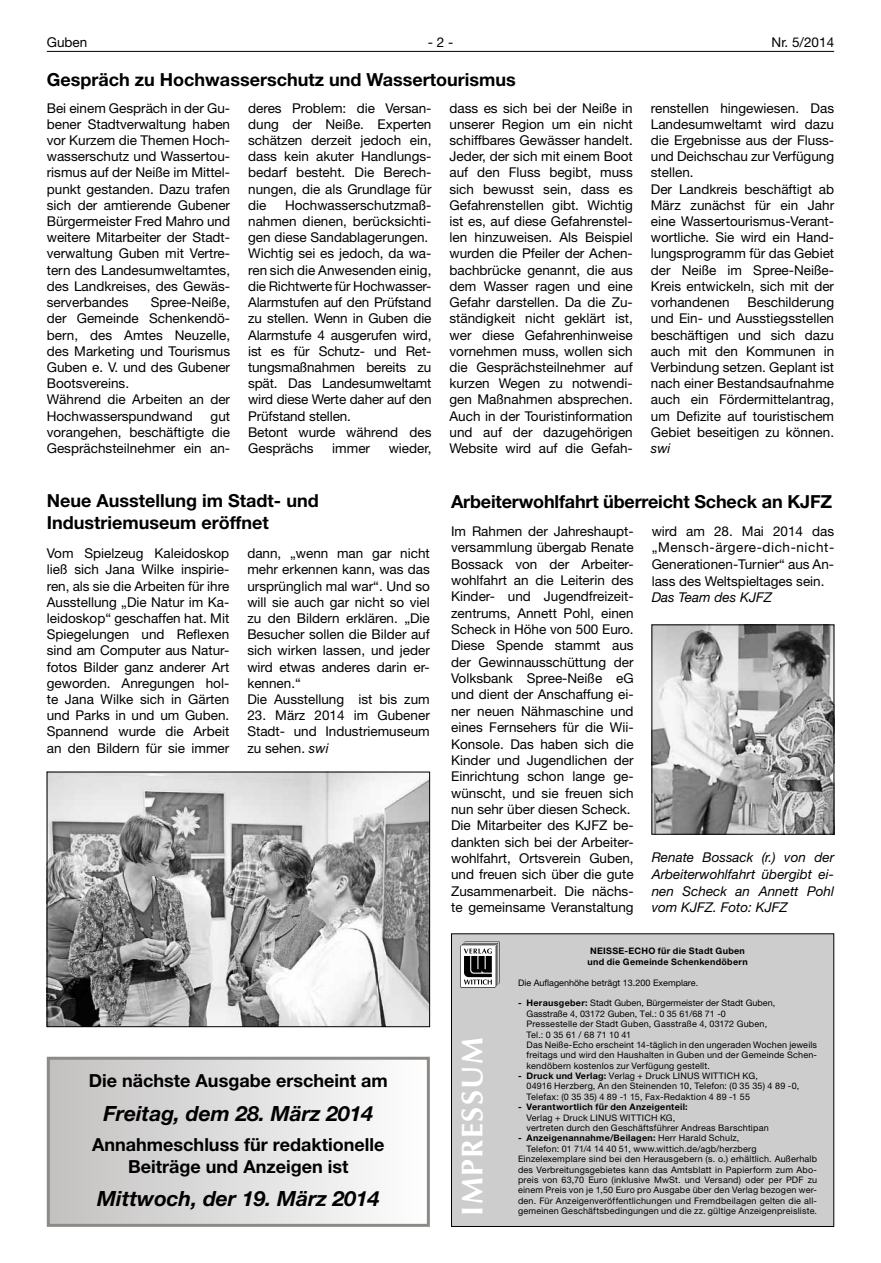
<style>
.page{position:relative;width:881px;height:1263px;background:#fff}
.page>*{position:absolute;margin:0;border:0;box-sizing:border-box;transform-origin:0 0}
.t1{font:700 30px "Optima LT";letter-spacing:.05em;color:#fff}
.t2{font:italic 700 21px "Helvetica Neue LT";color:#000}
.t3{font:700 18px/21.6px "Helvetica Neue LT";color:#000}
.t4{font:13.5px/16.2px "Helvetica Neue LT";color:#000;text-align:justify}
.t5{font:italic 13.5px/16.6px "Helvetica Neue LT";color:#000;text-align:justify}
.t6{font:9px/10.4px "Helvetica Neue LT";letter-spacing:.02em;color:#000}
.t7{font:700 9px/10.4px "Helvetica Neue LT";letter-spacing:.03em;color:#000;text-align:center}
.t8{font:9px "Helvetica Neue LT";color:#000}
.s1{font-style:italic}
.s2{font-weight:700}
.s3{font-weight:400}
</style>
<div class="page">
<hr style="left:47px;top:51px;width:786px;height:1px;background:#000">
<img style="left:49px;top:774px;width:378px;height:251px">
<div style="left:47px;top:772px;width:382px;height:255px;border:1px solid #000"></div>
<img style="left:653px;top:627px;width:178px;height:205px">
<div style="left:48px;top:1058px;width:380px;height:167px;background:linear-gradient(to right,#c2c0c0,#fefefe)"></div>
<div style="left:47px;top:1057px;width:382px;height:170px;border:3px solid #8c8986"></div>
<div style="left:451px;top:933px;width:382px;height:294px;background:#cecdcd;border:1px solid #000"></div>
<svg style="left:460px;top:941px;width:39px;height:46px;background:#8e8e8e"></svg>
<p class="t4" style="left:47px;top:34px;width:42px">Guben</p>
<p class="t4" style="left:427px;top:34px;width:27px">- 2 -</p>
<p class="t4" style="left:771px;top:34px;width:64px">Nr. 5/2014</p>
<h3 class="t3" style="left:47px;top:69px;width:470px">Gespräch zu Hochwasserschutz und Wassertourismus</h3>
<p class="t4" style="left:47px;top:100px;width:185px">Bei einem Gespräch in der Gu&shy;bener Stadtverwaltung haben vor Kurzem die Themen Hoch&shy;wasserschutz und Wassertou&shy;rismus auf der Neiße im Mittel&shy;punkt gestanden. Dazu trafen sich der amtierende Gubener Bürgermeister Fred Mahro und weitere Mitarbeiter der Stadt&shy;verwaltung Guben mit Vertre&shy;tern des Landesumweltamtes, des Landkreises, des Gewäs&shy;serverbandes</p>
<p class="t4" style="left:449px;top:100px;width:185px">dass es sich bei der Neiße in unserer Region um ein nicht schiffbares Gewässer handelt.<br>Jeder, der sich mit einem Boot auf den Fluss begibt, muss sich bewusst sein, dass es Gefahrenstellen gibt. Wichtig ist es, auf diese Gefahrenstel&shy;len hinzuweisen. Als Beispiel wurden die Pfeiler der Achen&shy;bachbrücke genannt, die aus dem Wasser ragen und eine Gefahr darstellen. Da die Zu&shy;ständigkeit nicht geklärt ist, wer diese Gefahrenhinweise vornehmen muss, wollen sich die Gesprächsteilnehmer auf kurzen Wegen zu notwendi&shy;gen Maßnahmen absprechen.<br>Auch in der Touristinformation und auf der dazugehörigen Website wird auf die Gefah-</p>
<p class="t4" style="left:650px;top:100px;width:185px;text-align:left">renstellen hingewiesen. Das<br>Landesumweltamt wird dazu die Ergebnisse aus der Fluss&shy;und Deichschau zur Verfügung stellen.<br>Der Landkreis beschäftigt ab<br>März zunächst für ein Jahr eine Wassertourismus-Verant&shy;wortliche. Sie wird ein Hand&shy;lungsprogramm für das Gebiet der Neiße im Spree-Neiße-<br>Kreis entwickeln, sich mit der vorhandenen</p>
<p class="t4" style="left:248px;top:100px;width:185px">deres Problem: die Versan&shy;dung der Neiße. Experten schätzen derzeit jedoch ein, dass kein akuter Handlungs&shy;bedarf besteht. Die Berech&shy;nungen, die als Grundlage für die</p>
<p class="t4" style="left:248px;top:197px;width:185px;text-align:left;text-indent:37px">Hochwasserschutzmaß&shy;nahmen dienen, berücksichti&shy;gen diese Sandablagerungen.<br>Wichtig sei es jedoch, da wa&shy;ren sich die Anwesenden einig, die Richtwerte für Hochwasser-<br>Alarmstufen auf den Prüfstand zu stellen. Wenn in Guben die<br>Alarmstufe 4 ausgerufen wird, ist es für Schutz- und Ret&shy;tungsmaßnahmen bereits zu spät. Das Landesumweltamt wird diese Werte daher auf den<br>Prüfstand stellen.<br>Betont wurde während des<br>Gesprächs</p>
<p class="t4" style="left:47px;top:294px;width:185px;text-align:left;text-indent:104px">Spree-Neiße, der Gemeinde Schenkendö&shy;bern, des Amtes Neuzelle, des Marketing und Tourismus<br>Guben e. V. und des Gubener<br>Bootsvereins.<br>Während die Arbeiten an der<br>Hochwasserspundwand</p>
<p class="t4" style="left:650px;top:294px;width:185px;text-indent:97px">Beschilderung und Ein- und Ausstiegsstellen beschäftigen und sich dazu auch mit den Kommunen in Verbindung setzen. Geplant ist nach einer Bestandsaufnahme auch ein Fördermittelantrag, um Defizite auf touristischem Gebiet beseitigen zu können.</p>
<p class="t5" style="left:650px;top:440px;width:21px">swi</p>
<p class="t4" style="left:47px;top:407px;width:185px;text-indent:164px">gut vorangehen, beschäftigte die Gesprächsteilnehmer ein an-</p>
<p class="t4" style="left:332px;top:440px;width:39px">immer</p>
<p class="t4" style="left:388px;top:440px;width:44px">wieder,</p>
<h3 class="t3" style="left:47px;top:490px;width:273px">Neue Ausstellung im Stadt- und<br>Industriemuseum eröffnet</h3>
<p class="t4" style="left:47px;top:545px;width:184px">Vom Spielzeug Kaleidoskop ließ sich Jana Wilke inspirie&shy;ren, als sie die Arbeiten für ihre Ausstellung „Die Natur im Ka&shy;leidoskop“ geschaffen hat. Mit Spiegelungen und Reflexen sind am Computer aus Natur&shy;fotos Bilder ganz anderer Art geworden. Anregungen hol&shy;te Jana Wilke sich in Gärten und Parks in und um Guben.<br>Spannend wurde die Arbeit an den Bildern für sie immer</p>
<p class="t4" style="left:247px;top:545px;width:184px;text-align:left">dann, „wenn man gar nicht mehr erkennen kann, was das ursprünglich mal war“. Und so will sie auch gar nicht so viel zu den Bildern erklären. „Die<br>Besucher sollen die Bilder auf sich wirken lassen, und jeder wird etwas anderes darin er&shy;kennen.“<br>Die Ausstellung ist bis zum</p>
<p class="t4" style="left:247px;top:707px;width:184px">23. März 2014 im Gubener Stadt- und Industriemuseum zu sehen. <span class="s1">swi</span></p>
<h3 class="t3" style="left:89px;top:1069px;width:300px">Die nächste Ausgabe erscheint am</h3>
<h2 class="t2" style="left:103px;top:1100px;width:271px">Freitag, dem 28. März 2014</h2>
<h3 class="t3" style="left:92px;top:1133px;width:293px;text-align:center">Annahmeschluss für redaktionelle<br>Beiträge und Anzeigen ist</h3>
<h2 class="t2" style="left:97px;top:1186px;width:284px">Mittwoch, der 19. März 2014</h2>
<h3 class="t3" style="left:451px;top:491px;width:382px">Arbeiterwohlfahrt überreicht Scheck an KJFZ</h3>
<p class="t4" style="left:451px;top:523px;width:184px;text-align:left">Im Rahmen der Jahreshaupt&shy;versammlung übergab Renate<br>Bossack von der Arbeiter&shy;wohlfahrt an die Leiterin des<br>Kinder- und Jugendfreizeit&shy;zentrums, Annett Pohl, einen<br>Scheck in Höhe von 500 Euro.<br>Diese Spende stammt aus der Gewinnausschüttung der<br>Volksbank Spree-Neiße eG und dient der Anschaffung ei&shy;ner neuen Nähmaschine und eines Fernsehers für die Wii-<br>Konsole. Das haben sich die<br>Kinder und Jugendlichen der<br>Einrichtung schon lange ge&shy;wünscht, und sie freuen sich nun sehr über diesen Scheck.<br>Die Mitarbeiter des KJFZ be&shy;dankten sich bei der Arbeiter&shy;wohlfahrt, Ortsverein Guben, und freuen sich über die gute<br>Zusammenarbeit. Die nächs&shy;te gemeinsame Veranstaltung</p>
<p class="t4" style="left:651px;top:522px;width:184px;line-height:16.6px">wird am 28. Mai 2014 das „Mensch-ärgere-dich-nicht-Generationen-Turnier“ aus An&shy;lass des Weltspieltages sein.</p>
<p class="t5" style="left:651px;top:589px;width:122px">Das Team des KJFZ</p>
<p class="t5" style="left:651px;top:849px;width:184px">Renate Bossack (r.) von der Arbeiterwohlfahrt übergibt ei&shy;nen Scheck an Annett Pohl vom KJFZ. Foto: KJFZ</p>
<h1 class="t1" style="left:455px;top:1216px;width:180px;rotate:-90deg">IMPRESSUM</h1>
<p class="t7" style="left:587px;top:946px;width:162px">NEISSE-ECHO für die Stadt Guben und die Gemeinde Schenkendöbern</p>
<p class="t8" style="left:518px;top:977px;width:182px">Die Auflagenhöhe beträgt 13.200 Exemplare.</p>
<p class="t6" style="left:526px;top:998px;width:292px;text-indent:-9px"><span class="s2">- Herausgeber:</span> Stadt Guben, Bürgermeister der Stadt Guben, Gasstraße 4, 03172 Guben, Tel.: 0 35 61/68 71 -0<br>Pressestelle der Stadt Guben, Gasstraße 4, 03172 Guben,<br>Tel.: 0 35 61 / 68 71 10 41<br>Das Neiße-Echo erscheint 14-täglich in den ungeraden Wochen jeweils freitags und wird den Haushalten in Guben und der Gemeinde Schen&shy;kendöbern kostenlos zur Verfügung gestellt.</p>
<p class="t6" style="left:526px;top:1070px;width:274px;text-indent:-9px"><span class="s2">- Druck und Verlag:</span> Verlag + Druck LINUS WITTICH KG,<br>04916 Herzberg, An den Steinenden 10, Telefon: (0 35 35) 4 89 -0,<br>Telefax: (0 35 35) 4 89 -1 15, Fax-Redaktion 4 89 -1 55</p>
<p class="t7" style="left:518px;top:1102px;width:171px">- Verantwortlich für den Anzeigenteil:</p>
<p class="t6" style="left:526px;top:1112px;width:244px">Verlag + Druck LINUS WITTICH KG,<br>vertreten durch den Geschäftsführer Andreas Barschtipan</p>
<p class="t7" style="left:518px;top:1133px;width:223px">- Anzeigenannahme/Beilagen: <span class="s3">Herr Harald Schulz,</span></p>
<p class="t6" style="left:526px;top:1143px;width:231px">Telefon: 01 71/4 14 40 51, www.wittich.de/agb/herzberg</p>
<p class="t6" style="left:518px;top:1154px;width:300px">Einzelexemplare sind bei den Herausgebern (s. o.) erhältlich. Außerhalb</p>
<p class="t6" style="left:518px;top:1164px;width:300px">des Verbreitungsgebietes kann das Amtsblatt in Papierform zum Abo-</p>
<p class="t6" style="left:518px;top:1174px;width:300px">preis von 63,70 Euro (inklusive MwSt. und Versand) oder per PDF zu</p>
<p class="t6" style="left:518px;top:1185px;width:300px">einem Preis von je 1,50 Euro pro Ausgabe über den Verlag bezogen wer-</p>
<p class="t6" style="left:518px;top:1195px;width:300px">den. Für Anzeigenveröffentlichungen und Fremdbeilagen gelten die all-</p>
<p class="t6" style="left:518px;top:1205px;width:300px">gemeinen Geschäftsbedingungen und die zz. gültige Anzeigenpreisliste.</p>
</div>
